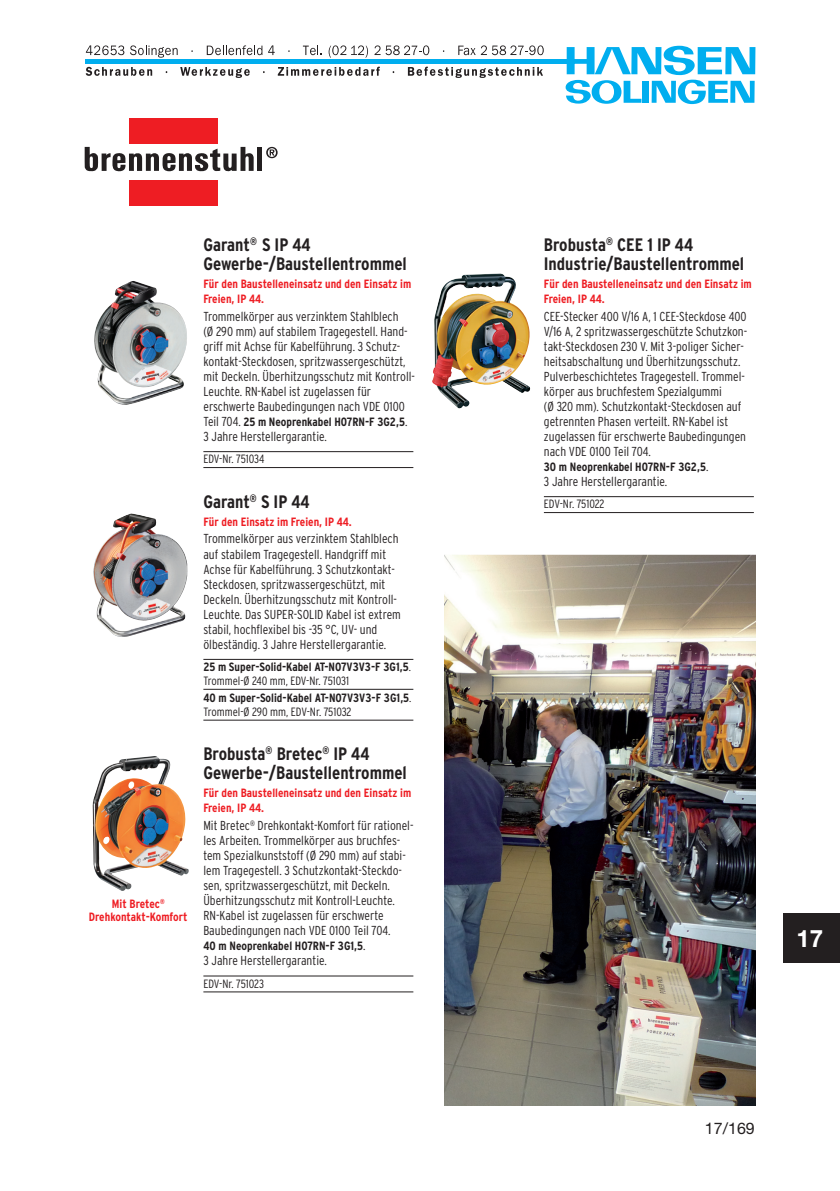
<style>
.page{position:relative;width:840px;height:1191px;background:#fff}
.page>*{position:absolute;margin:0;border:0;box-sizing:border-box;transform-origin:0 0}
.t1{font:700 24px "Helvetica Neue";color:#fff}
.t2{font:700 condensed 18px/19px "Interstate";color:#231f20}
.t3{font:16px "Helvetica Neue";color:#231f20}
.t4{font:300 condensed 13px/15px "Interstate";color:#231f20}
.t5{font:700 condensed 12px/14px "Interstate";color:#231f20}
.t6{font:700 condensed 12px/15px "Interstate";color:#ee1d23}
.t7{font:300 condensed 12px "Interstate";letter-spacing:-.015em;color:#231f20}
.s1{font-weight:300;font-size:13px}
.s2{font-weight:300}
</style>
<div class="page">
<div style="left:782px;top:913px;width:57px;height:49px;background:#231f20"></div>
<div style="left:129px;top:118px;width:88px;height:25px;background:#ee1d23"></div>
<div style="left:129px;top:181px;width:88px;height:25px;background:#ee1d23"></div>
<div style="left:257px;top:147px;width:5px;height:24px;background:#231f20"></div>
<svg style="left:85px;top:147px;width:168px;height:25px"></svg>
<svg style="left:266px;top:147px;width:11px;height:11px"></svg>
<hr style="left:203px;top:451px;width:210px;height:1px;background:#231f20">
<hr style="left:203px;top:467px;width:210px;height:1px;background:#231f20">
<hr style="left:203px;top:659px;width:210px;height:1px;background:#231f20">
<hr style="left:203px;top:689px;width:210px;height:1px;background:#231f20">
<hr style="left:203px;top:720px;width:210px;height:1px;background:#231f20">
<hr style="left:203px;top:975px;width:210px;height:1px;background:#231f20">
<hr style="left:203px;top:991px;width:210px;height:1px;background:#231f20">
<hr style="left:543px;top:496px;width:210px;height:1px;background:#231f20">
<hr style="left:543px;top:512px;width:210px;height:1px;background:#231f20">
<img style="left:432px;top:273px;width:98px;height:135px">
<img style="left:93px;top:756px;width:96px;height:135px">
<img style="left:94px;top:281px;width:93px;height:124px">
<img style="left:93px;top:513px;width:94px;height:124px">
<img style="left:444px;top:555px;width:311px;height:551px">
<svg style="left:565px;top:46px;width:190px;height:58px"></svg>
<svg style="left:86px;top:45px;width:38px;height:10px"></svg>
<svg style="left:130px;top:45px;width:47px;height:13px"></svg>
<svg style="left:207px;top:45px;width:55px;height:10px"></svg>
<svg style="left:268px;top:45px;width:6px;height:10px"></svg>
<svg style="left:303px;top:46px;width:19px;height:9px"></svg>
<svg style="left:328px;top:45px;width:40px;height:13px"></svg>
<svg style="left:374px;top:45px;width:55px;height:10px"></svg>
<svg style="left:458px;top:45px;width:85px;height:10px"></svg>
<svg style="left:86px;top:67px;width:66px;height:9px"></svg>
<svg style="left:180px;top:67px;width:70px;height:11px"></svg>
<svg style="left:278px;top:67px;width:101px;height:9px"></svg>
<svg style="left:407px;top:67px;width:135px;height:11px"></svg>
<div style="left:85px;top:59px;width:489px;height:5px;background:#00aeef"></div>
<p class="t6" style="left:89px;top:897px;width:100px;line-height:13px;text-align:center">Mit Bretec<sup>®<br></sup>Drehkontakt-Komfort</p>
<h2 class="t2" style="left:203px;top:235px;width:205px">Garant<sup>®</sup> S IP 44<br>Gewerbe-/Baustellentrommel</h2>
<p class="t6" style="left:203px;top:276px;width:209px">Für den Baustelleneinsatz und den Einsatz im<br>Freien, IP 44.</p>
<p class="t4" style="left:203px;top:308px;width:213px">Trommelkörper aus verzinktem Stahlblech<br>(Ø 290 mm) auf stabilem Tragegestell. Hand&shy;griff mit Achse für Kabelführung. 3 Schutz&shy;kontakt-Steckdosen, spritzwassergeschützt, mit Deckeln. Überhitzungsschutz mit Kontroll-Leuchte. RN-Ka bel ist zugelassen für erschwerte Baubedingungen nach VDE 0100</p>
<p class="t5" style="left:203px;top:414px;width:205px"><span class="s1">Teil 704.</span> 25 m Neoprenkabel H07RN-F 3G2,5<span class="s1">.</span></p>
<p class="t4" style="left:203px;top:428px;width:125px">3 Jahre Herstellergarantie.</p>
<p class="t7" style="left:203px;top:452px;width:63px">EDV-Nr. 751034</p>
<h2 class="t2" style="left:203px;top:492px;width:108px">Garant<sup>®</sup> S IP 44</h2>
<p class="t6" style="left:203px;top:514px;width:150px">Für den Einsatz im Freien, IP 44.</p>
<p class="t4" style="left:203px;top:531px;width:199px">Trommelkörper aus verzinktem Stahlblech auf stabilem Tragegestell. Handgriff mit Achse für Kabelführung. 3 Schutzkontakt-Steckdosen, spritz wassergeschützt, mit Deckeln. Überhitzungsschutz mit Kontroll-Leuchte. Das SUPER-SOLID Kabel ist extrem stabil, hochflexibel bis -35 °C, UV- und ölbeständig. 3 Jahre Herstellergarantie.</p>
<p class="t5" style="left:203px;top:660px;width:209px">25 m Super-Solid-Kabel AT-N07V3V3-F 3G1,5<span class="s2">.<br>Trommel-Ø 240 mm, EDV-Nr. 751031</span></p>
<p class="t5" style="left:203px;top:690px;width:209px">40 m Super-Solid-Kabel AT-N07V3V3-F 3G1,5<span class="s2">.<br>Trommel-Ø 290 mm, EDV-Nr. 751032</span></p>
<h2 class="t2" style="left:203px;top:744px;width:205px">Brobusta<sup>®</sup> Bretec<sup>®</sup> IP 44<br>Gewerbe-/Baustellentrommel</h2>
<p class="t6" style="left:203px;top:785px;width:209px">Für den Baustelleneinsatz und den Einsatz im<br>Freien, IP 44.</p>
<p class="t4" style="left:203px;top:818px;width:211px">Mit Bretec<sup>®</sup> Drehkontakt-Komfort für rationel&shy;les Arbeiten. Trommelkörper aus bruchfes&shy;tem Spezialkunststoff (Ø 290 mm) auf stabi&shy;lem Tragegestell. 3 Schutzkontakt-Steckdo&shy;sen, spritzwassergeschützt, mit Deckeln.<br>Überhitzungsschutz mit Kontroll-Leuchte.<br>RN-Kabel ist zugelassen für erschwerte Baubedingungen nach VDE 0100 Teil 704.</p>
<p class="t5" style="left:203px;top:939px;width:164px">40 m Neoprenkabel H07RN-F 3G1,5<span class="s1">.</span></p>
<p class="t4" style="left:203px;top:953px;width:125px">3 Jahre Herstellergarantie.</p>
<p class="t7" style="left:203px;top:976px;width:62px">EDV-Nr. 751023</p>
<h2 class="t2" style="left:543px;top:235px;width:202px">Brobusta<sup>®</sup> CEE 1 IP 44<br>Industrie/Baustellentrommel</h2>
<p class="t6" style="left:543px;top:276px;width:209px">Für den Baustelleneinsatz und den Einsatz im<br>Freien, IP 44.</p>
<p class="t4" style="left:543px;top:308px;width:205px">CEE-Stecker 400 V/16 A, 1 CEE-Steckdose 400<br>V/16 A, 2 spritzwassergeschützte Schutzkon&shy;takt-Steckdosen 230 V. Mit 3-poliger Sicher&shy;heitsabschaltung und Überhitzungsschutz.<br>Pulverbeschichtetes Tragegestell. Trommel&shy;körper aus bruchfestem Spezialgummi<br>(Ø 320 mm). Schutzkontakt-Steckdosen auf getrennten Phasen verteilt. RN-Kabel ist zugelassen für erschwerte Baubedingungen nach VDE 0100 Teil 704.</p>
<p class="t5" style="left:543px;top:459px;width:166px">30 m Neoprenkabel H07RN-F 3G2,5<span class="s1">.</span></p>
<p class="t4" style="left:543px;top:473px;width:125px">3 Jahre Herstellergarantie.</p>
<p class="t7" style="left:543px;top:497px;width:62px">EDV-Nr. 751022</p>
<h1 class="t1" style="left:796px;top:924px;width:28px">17</h1>
<p class="t3" style="left:704px;top:1119px;width:51px">17/169</p>
</div>
